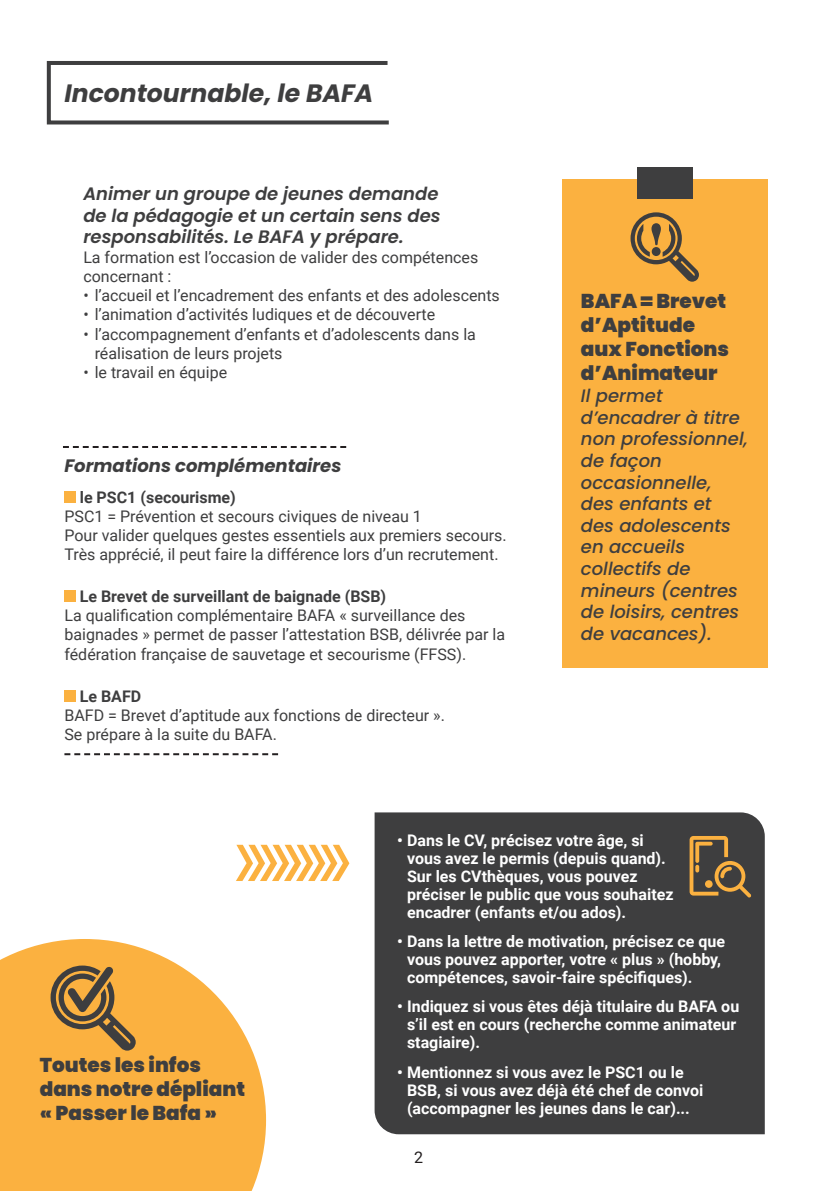
<style>
.page{position:relative;width:840px;height:1191px;background:#fff}
.page>*{position:absolute;margin:0;border:0;box-sizing:border-box;transform-origin:0 0}
.SOUS_TITRE{font:italic 700 25px "Poppins";color:#3e3e3f}
.chapo{font:900 20px/24px "Poppins";color:#3e3e3f}
.INTER_3{font:italic 500 18px/21.6px "Poppins";color:#3e3e3f}
.INTER_3-2{font:italic 600 18px/21.6px "Poppins";color:#3e3e3f;text-align:justify}
.INTER_1{font:italic 700 18px "Poppins";color:#3e3e3f}
.TEXTE_COURANT{font:16px/19.2px "Roboto";color:#3e3e3f}
.TEXTE_ENCADRE_BLANC{font:700 16px/18px "Roboto";color:#fff}
.TEXTE_COURANT-2{font:700 16px "Roboto";color:#3e3e3f}
.t1{font:16px "Roboto";color:#231f20}
</style>
<div class="page">
<svg style="left:0;top:939px;width:266px;height:252px;fill:#fbb140"></svg>
<div style="left:64px;top:491px;width:12px;height:11px;background:#fbb140"></div>
<div style="left:64px;top:590px;width:12px;height:12px;background:#fbb140"></div>
<div style="left:64px;top:690px;width:12px;height:11px;background:#fbb140"></div>
<svg style="left:51px;top:965px;width:85px;height:85px"></svg>
<svg style="left:46px;top:61px;width:343px;height:64px"></svg>
<div style="left:561px;top:179px;width:206px;height:489px;background:#fbb140"></div>
<div style="left:636px;top:167px;width:56px;height:32px;background:#3e3e3f"></div>
<svg style="left:630px;top:212px;width:68px;height:70px"></svg>
<div style="left:374px;top:812px;width:390px;height:322px;background:#3e3e3f"></div>
<svg style="left:689px;top:836px;width:62px;height:61px"></svg>
<svg style="left:236px;top:844px;width:113px;height:37px"></svg>
<svg style="left:63px;top:446px;width:283px;height:2px"></svg>
<svg style="left:64px;top:753px;width:214px;height:2px"></svg>
<p class="SOUS_TITRE" style="left:64px;top:78px;width:310px">Incontournable, le BAFA</p>
<p class="INTER_3-2" style="left:83px;top:183px;width:358px">Animer un groupe de jeunes demande de la pédagogie et un certain sens des responsabilités. Le BAFA y prépare.</p>
<p class="TEXTE_COURANT" style="left:83px;top:247px;width:396px">La formation est l’occasion de valider des compétences concernant :</p>
<p class="TEXTE_COURANT" style="left:83px;top:285px;width:418px">• l’accueil et l’encadrement des enfants et des adolescents</p>
<p class="TEXTE_COURANT" style="left:83px;top:304px;width:353px">• l’animation d’activités ludiques et de découverte</p>
<p class="TEXTE_COURANT" style="left:95px;top:324px;width:382px;text-indent:-11px">• l’accompagnement d’enfants et d’adolescents dans la réalisation de leurs projets</p>
<p class="TEXTE_COURANT" style="left:83px;top:362px;width:145px">• le travail en équipe</p>
<p class="INTER_1" style="left:64px;top:455px;width:278px">Formations complémentaires</p>
<p class="TEXTE_COURANT-2" style="left:80px;top:485px;width:157px">le PSC1 (secourisme)</p>
<p class="TEXTE_COURANT" style="left:64px;top:506px;width:359px">PSC1 = Prévention et secours civiques de niveau 1</p>
<p class="TEXTE_COURANT" style="left:64px;top:525px;width:443px">Pour valider quelques gestes essentiels aux premiers secours.<br>Très apprécié, il peut faire la différence lors d’un recrutement.</p>
<p class="TEXTE_COURANT-2" style="left:80px;top:585px;width:308px">Le Brevet de surveillant de baignade (BSB)</p>
<p class="TEXTE_COURANT" style="left:64px;top:605px;width:442px">La qualification complémentaire BAFA « surveillance des baignades » permet de passer l’attestation BSB, délivrée par la fédération française de sauvetage et secourisme (FFSS).</p>
<p class="TEXTE_COURANT-2" style="left:80px;top:684px;width:63px">Le BAFD</p>
<p class="TEXTE_COURANT" style="left:64px;top:705px;width:382px">BAFD = Brevet d’aptitude aux fonctions de directeur ».</p>
<p class="TEXTE_COURANT" style="left:64px;top:724px;width:214px">Se prépare à la suite du BAFA.</p>
<p class="chapo" style="left:580px;top:289px;width:150px">BAFA = Brevet d’Aptitude aux Fonctions d’Animateur</p>
<p class="INTER_3" style="left:580px;top:385px;width:168px">Il permet d’encadrer à titre non professionnel, de façon occasionnelle, des enfants et des adolescents en accueils collectifs de mineurs (centres de loisirs, centres de vacances).</p>
<p class="chapo" style="left:40px;top:1052px;width:207px">Toutes les infos dans notre dépliant « Passer le Bafa »</p>
<p class="TEXTE_ENCADRE_BLANC" style="left:407px;top:830px;width:268px;text-indent:-10px">• Dans le CV, précisez votre âge, si vous avez le permis (depuis quand).<br>Sur les CVthèques, vous pouvez préciser le public que vous souhaitez encadrer (enfants et/ou ados).</p>
<p class="TEXTE_ENCADRE_BLANC" style="left:407px;top:931px;width:319px;text-indent:-10px">• Dans la lettre de motivation, précisez ce que vous pouvez apporter, votre « plus » (hobby, compétences, savoir-faire spécifiques).</p>
<p class="TEXTE_ENCADRE_BLANC" style="left:407px;top:997px;width:333px;text-indent:-10px">• Indiquez si vous êtes déjà titulaire du BAFA ou s’il est en cours (recherche comme animateur stagiaire).</p>
<p class="TEXTE_ENCADRE_BLANC" style="left:407px;top:1062px;width:297px;text-indent:-10px">• Mentionnez si vous avez le PSC1 ou le<br>BSB, si vous avez déjà été chef de convoi (accompagner les jeunes dans le car)...</p>
<p class="t1" style="left:414px;top:1146px;width:10px">2</p>
</div>
